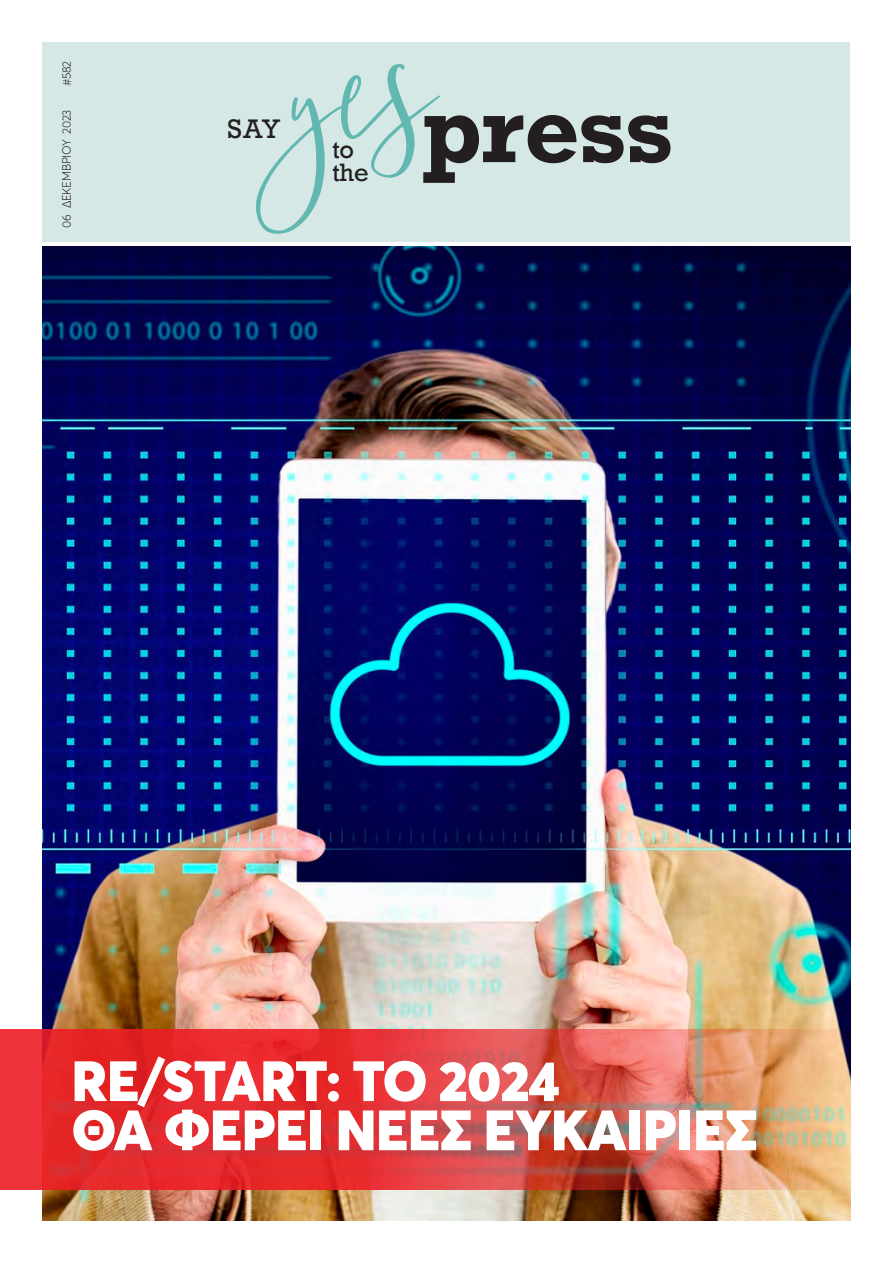
<style>
.page{position:relative;width:893px;height:1263px;background:#fff}
.page>*{position:absolute;margin:0;border:0;box-sizing:border-box;transform-origin:0 0}
.t1{font:700 89.7px "Rockwell";letter-spacing:-.005em;color:#231f20}
.t2{font:900 55.95px/49.2px "Averta";letter-spacing:-.005em;color:#fff}
.t3{font:25.2px "Rockwell";color:#231f20}
.t4{font:23.7px/23px "Rockwell";color:#231f20}
.t5{font:300 12px "Averta";letter-spacing:-.025em;color:#231f20;scale:.96 1}
</style>
<div class="page">
<div style="left:43px;top:43px;width:807px;height:199px;background:#d6e8e6"></div>
<img style="left:43px;top:247px;width:807px;height:973px">
<img style="left:0;top:1029px;width:850px;height:160px">
<svg style="left:256px;top:64px;width:184px;height:170px"></svg>
<p class="t5" style="left:59px;top:86px;width:28px;rotate:-90deg">#582</p>
<p class="t5" style="left:59px;top:227px;width:124px;rotate:-90deg">06 ΔΕΚΕΜΒΡΙΟΥ 2023</p>
<p class="t3" style="left:228px;top:113px;width:55px">SAY</p>
<p class="t4" style="left:332px;top:138px;width:38px">to the</p>
<h1 class="t1" style="left:422px;top:71px;width:252px">press</h1>
<p class="t2" style="left:72px;top:1056px;width:687px">RE/START: ΤΟ 2024<br>ΘΑ ΦΈΡΕΙ ΝΈΕΣ ΕΥΚΑΙΡΊΕΣ</p>
</div>
